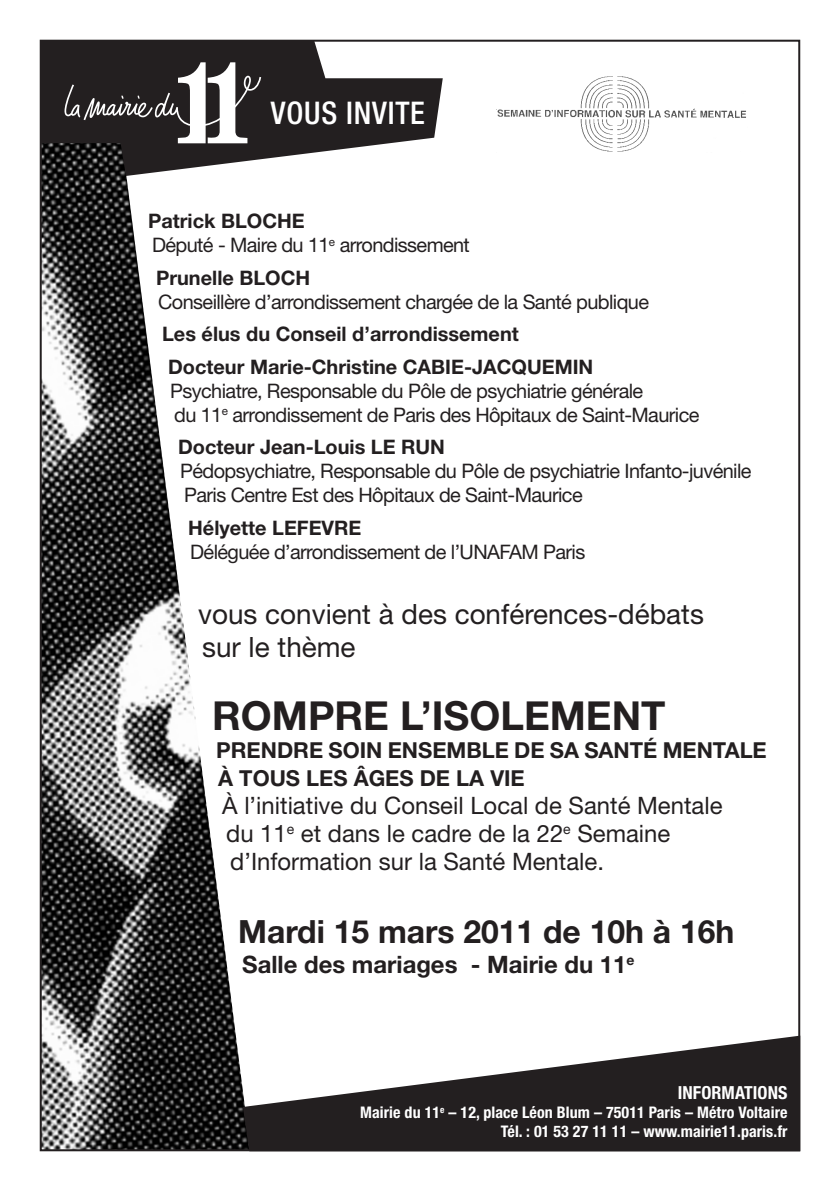
<style>
.page{position:relative;width:840px;height:1191px;background:#fff}
.page>*{position:absolute;margin:0;border:0;box-sizing:border-box;transform-origin:0 0}
.t1{font:700 40px "Helvetica Neue LT Std";color:#231f20}
.t2{font:700 32px "Helvetica Neue LT Std";color:#231f20}
.t3{font:500 condensed 31.2px "Helvetica Neue LT Std";letter-spacing:.025em;color:#fff}
.t4{font:28px/33.6px "Helvetica Neue LT Std";color:#231f20}
.t5{font:24px/28px "Helvetica Neue LT Std";color:#231f20}
.t6{font:700 24px "Helvetica Neue LT Std";color:#231f20}
.t7{font:700 22px/28px "Helvetica Neue LT Std";color:#231f20}
.t8{font:20px/24px "Helvetica Neue LT Std";letter-spacing:-.03em;color:#231f20}
.t9{font:700 20px/32.4px "Helvetica Neue LT Std";color:#231f20}
.t10{font:700 condensed 18px "Helvetica Neue LT Std";letter-spacing:.005em;color:#fff}
.t11{font:700 condensed 16px/19.2px "Helvetica Neue LT Std";letter-spacing:.005em;color:#fff;text-align:right}
.s1{font-weight:700}
</style>
<div class="page">
<img style="left:43px;top:176px;width:200px;height:972px">
<svg style="left:243px;top:1035px;width:556px;height:116px;fill:#231f20"></svg>
<svg style="left:40px;top:40px;width:402px;height:136px;fill:#231f20"></svg>
<svg style="left:64px;top:62px;width:197px;height:81px"></svg>
<img style="left:496px;top:76px;width:250px;height:76px">
<h3 class="t3" style="left:271px;top:94px;width:155px">VOUS INVITE</h3>
<p class="t8" style="left:148px;top:209px;width:323px"><span class="s1">Patrick BLOCHE<br></span>Député - Maire du 11<sup>e</sup> arrondissement</p>
<p class="t9" style="left:156px;top:261px;width:155px">Prunelle BLOCH</p>
<p class="t8" style="left:158px;top:289px;width:492px">Conseillère d’arrondissement chargée de la Santé publique</p>
<p class="t9" style="left:168px;top:318px;width:426px;text-indent:-6px">Les élus du Conseil d’arrondissement<br>Docteur Marie-Christine CABIE-JACQUEMIN</p>
<p class="t8" style="left:170px;top:378px;width:530px">Psychiatre, Responsable du Pôle de psychiatrie générale<br>du 11<sup>e</sup> arrondissement de Paris des Hôpitaux de Saint-Maurice</p>
<p class="t9" style="left:178px;top:431px;width:268px">Docteur Jean-Louis LE RUN</p>
<p class="t8" style="left:180px;top:459px;width:572px">Pédopsychiatre, Responsable du Pôle de psychiatrie Infanto-juvénile<br>Paris Centre Est des Hôpitaux de Saint-Maurice</p>
<p class="t9" style="left:188px;top:511px;width:175px">Hélyette LEFEVRE</p>
<p class="t8" style="left:190px;top:539px;width:396px">Déléguée d’arrondissement de l’UNAFAM Paris</p>
<h3 class="t4" style="left:198px;top:596px;width:507px">vous convient à des conférences-débats sur le thème</h3>
<h1 class="t1" style="left:212px;top:691px;width:454px">ROMPRE L’ISOLEMENT</h1>
<p class="t7" style="left:216px;top:735px;width:552px">PRENDRE SOIN ENSEMBLE DE SA SANTÉ MENTALE à TOUS LES âGES DE LA VIE</p>
<p class="t5" style="left:222px;top:791px;width:501px">à l’initiative du Conseil Local de Santé Mentale du 11<sup>e</sup> et dans le cadre de la 22<sup>e</sup> Semaine d’Information sur la Santé Mentale.</p>
<h2 class="t2" style="left:238px;top:912px;width:497px">Mardi 15 mars 2011 de 10h à 16h</h2>
<p class="t6" style="left:242px;top:949px;width:393px">Salle des mariages - Mairie du 11<sup>e</sup></p>
<p class="t10" style="left:677px;top:1081px;width:111px">Informations</p>
<p class="t11" style="left:360px;top:1102px;width:428px">Mairie du 11<sup>e</sup> – 12, place Léon Blum – 75011 Paris – Métro Voltaire<br>Tél. : 01 53 27 11 11 – www.mairie11.paris.fr</p>
</div>
